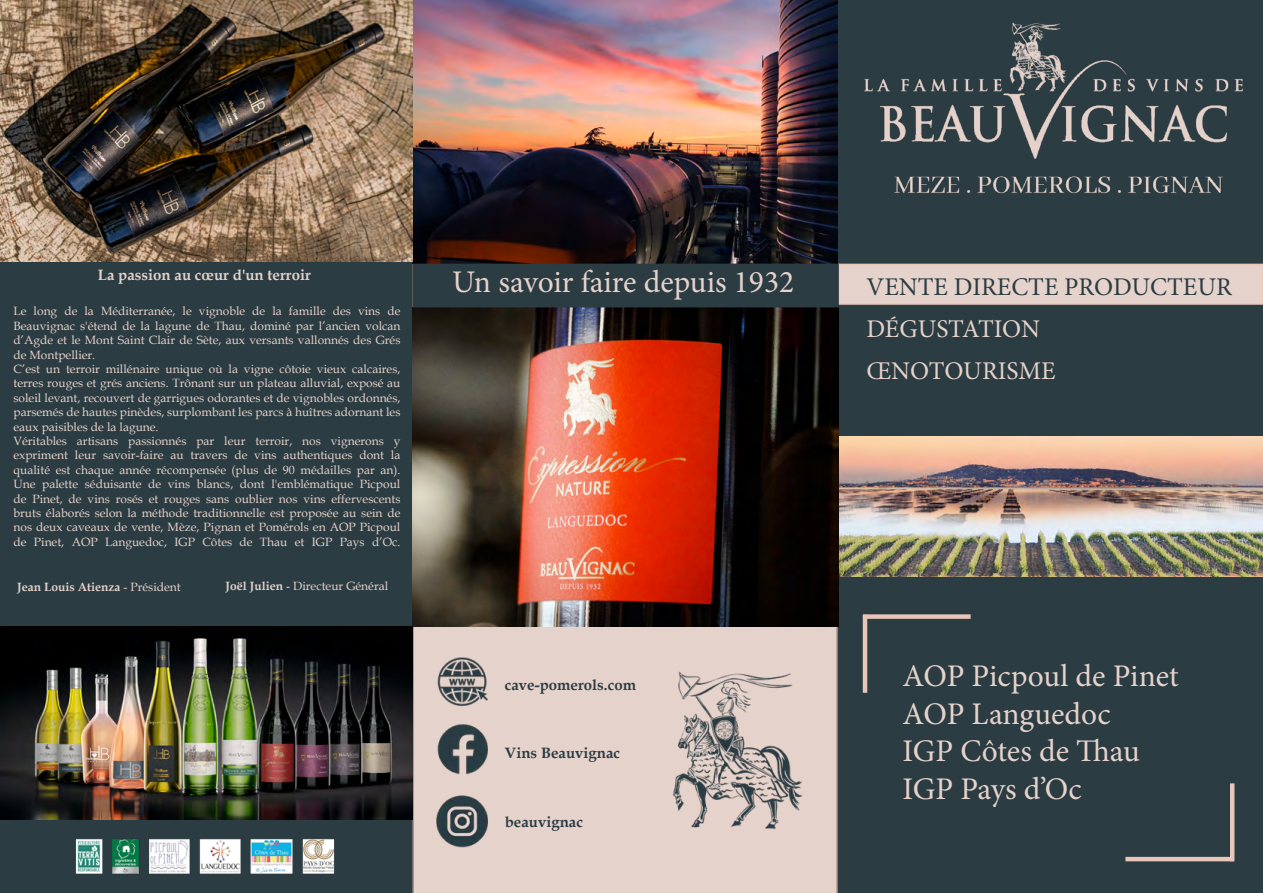
<style>
.page{position:relative;width:1263px;height:893px;background:#2b3c42}
.page>*{position:absolute;margin:0;border:0;box-sizing:border-box;transform-origin:0 0}
.t1{font:31.5px/37.8px "Minion Pro";color:#e5d2cb}
.t2{font:25.5px "Minion Pro";color:#2b3c42}
.t3{font:25.5px/42px "Minion Pro";letter-spacing:-.005em;color:#e5d2cb}
.t4{font:700 15px "Book Antiqua";color:#2b3c42}
.t5{font:700 15px "Book Antiqua";color:#e5d2cb}
.t6{font:12px/14.4px "Book Antiqua";color:#e5d2cb}
.t7{font:700 12px "Book Antiqua";color:#e5d2cb}
.s1{font-weight:400}
.s2{font-weight:700}
</style>
<div class="page">
<div style="left:412px;top:264px;width:426px;height:629px;background:#e5d2cb"></div>
<div style="left:838px;top:264px;width:425px;height:40px;background:#e5d2cb"></div>
<div style="left:838px;top:264px;width:425px;height:41px;border:2px solid #e8c6b9"></div>
<div style="left:863px;top:614px;width:108px;height:5px;background:#e8c6b9"></div>
<hr style="left:863px;top:615px;width:4px;height:78px;background:#e8c6b9">
<hr style="left:1125px;top:857px;width:108px;height:4px;background:#e8c6b9">
<hr style="left:1230px;top:783px;width:4px;height:78px;background:#e8c6b9">
<img style="left:839px;top:437px;width:424px;height:139px">
<img style="left:413px;top:307px;width:425px;height:319px">
<img style="left:412px;top:0;width:426px;height:264px">
<div style="left:413px;top:264px;width:426px;height:43px;background:#2b3c42"></div>
<img style="left:856px;top:0;width:392px;height:255px">
<img style="left:432px;top:655px;width:60px;height:196px">
<img style="left:659px;top:666px;width:149px;height:167px">
<img style="left:70px;top:836px;width:269px;height:39px">
<img style="left:0;top:626px;width:412px;height:194px">
<img style="left:0;top:0;width:412px;height:262px">
<p class="t5" style="left:98px;top:264px;width:214px">La passion au cœur d'un terroir</p>
<p class="t6" style="left:14px;top:304px;width:388px">Le long de la Méditerranée, le vignoble de la famille des vins de Beauvignac s'étend de la lagune de Thau, dominé par l’ancien volcan d’Agde et le Mont Saint Clair de Sète, aux versants vallonnés des Grés de Montpellier.<br>C’est un terroir millénaire unique où la vigne côtoie vieux calcaires, terres rouges et grés anciens. Trônant sur un plateau alluvial, exposé au soleil levant, recouvert de garrigues odorantes et de vignobles ordonnés, parsemés de hautes pinèdes, surplombant les parcs à huîtres adornant les eaux paisibles de la lagune.<br>Véritables artisans passionnés par leur terroir, nos vignerons y expriment leur savoir-faire au travers de vins authentiques dont la qualité est chaque année récompensée (plus de 90 médailles par an).<br>Une palette séduisante de vins blancs, dont l'emblématique Picpoul de Pinet, de vins rosés et rouges sans oublier nos vins effervescents bruts élaborés selon la méthode traditionnelle est proposée au sein de nos deux caveaux de vente, Mèze, Pignan et Pomérols en AOP Picpoul de Pinet, AOP Languedoc, IGP Côtes de Thau et IGP Pays d’Oc.</p>
<p class="t7" style="left:17px;top:579px;width:165px">Jean Louis Atienza <span class="s1">- Président</span></p>
<p class="t6" style="left:225px;top:578px;width:164px"><span class="s2">Joël Julien</span> - Directeur Général</p>
<h1 class="t1" style="left:452px;top:263px;width:344px">Un savoir faire depuis 1932</h1>
<p class="t4" style="left:505px;top:674px;width:133px">cave-pomerols.com</p>
<p class="t4" style="left:505px;top:742px;width:117px">Vins Beauvignac</p>
<p class="t4" style="left:505px;top:812px;width:80px">beauvignac</p>
<h2 class="t2" style="left:866px;top:269px;width:367px">VENTE DIRECTE PRODUCTEUR</h2>
<h2 class="t3" style="left:866px;top:308px;width:191px">DÉGUSTATION<br>ŒNOTOURISME</h2>
<h1 class="t1" style="left:903px;top:657px;width:278px">AOP Picpoul de Pinet<br>AOP Languedoc<br>IGP Côtes de Thau<br>IGP Pays d’Oc</h1>
</div>
